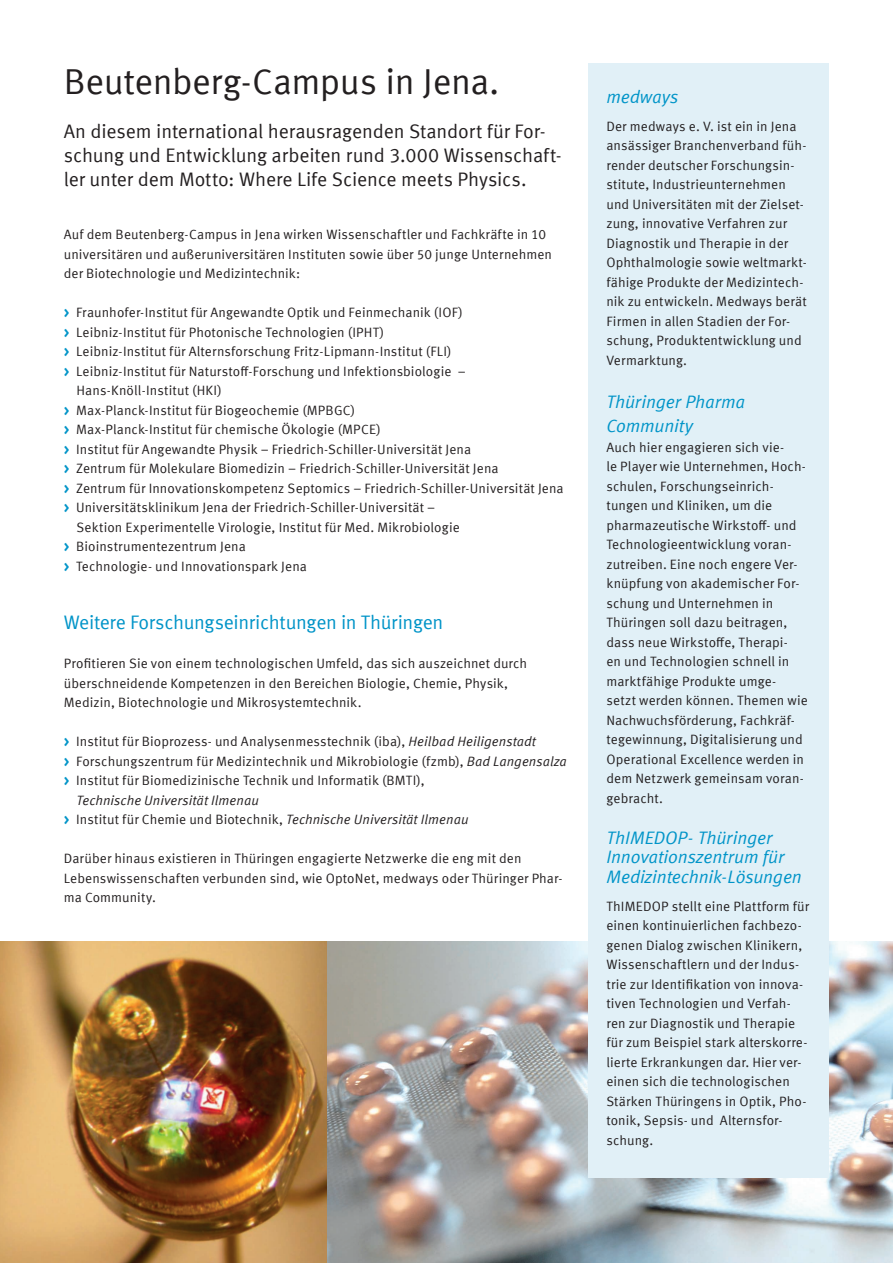
<style>
.page{position:relative;width:893px;height:1263px;background:#fff}
.page>*{position:absolute;margin:0;border:0;box-sizing:border-box;transform-origin:0 0}
.t1{font:36px "Meta Offc Norm";letter-spacing:-.01em;color:#231f20}
.t2{font:19.5px/24px "Meta Offc Norm";letter-spacing:-.01em;color:#231f20}
.t3{font:19.5px "Meta Offc Norm";letter-spacing:-.02em;color:#0094c8}
.t4{font:18px/19.5px "Meta Offc Norm Ita";letter-spacing:-.01em;color:#0094c8}
.t5{font:13.5px/19.5px "Meta Offc Norm";letter-spacing:.005em;color:#231f20}
.t6{font:13.5px "Meta Offc Norm Ita";letter-spacing:.005em;color:#231f20}
.s1{font-family:"Meta Offc";font-weight:700;color:#0094c8}
.s2{font-family:"Meta Offc Norm Ita"}
</style>
<div class="page">
<img style="left:326px;top:941px;width:567px;height:322px">
<img style="left:0;top:941px;width:326px;height:322px">
<div style="left:588px;top:64px;width:241px;height:1114px;background:#e1f0f7"></div>
<h1 class="t1" style="left:64px;top:61px;width:437px">Beutenberg-Campus in Jena.</h1>
<h2 class="t2" style="left:64px;top:119px;width:499px">An diesem international herausragenden Standort für For&shy;schung und Entwicklung arbeiten rund 3.000 Wissenschaft&shy;ler unter dem Motto: Where Life Science meets Physics.</h2>
<p class="t5" style="left:64px;top:225px;width:490px">Auf dem Beutenberg-Campus in Jena wirken Wissenschaftler und Fachkräfte in 10 universitären und außeruniversitären Instituten sowie über 50 junge Unternehmen der Biotechnologie und Medizintechnik:</p>
<p class="t5" style="left:64px;top:303px;width:401px"><span class="s1">&gt;</span> Fraunhofer-Institut für Angewandte Optik und Feinmechanik (IOF)</p>
<p class="t5" style="left:64px;top:323px;width:322px"><span class="s1">&gt;</span> Leibniz-Institut für Photonische Technologien (IPHT)</p>
<p class="t5" style="left:64px;top:342px;width:389px"><span class="s1">&gt;</span> Leibniz-Institut für Alternsforschung Fritz-Lipmann-Institut (FLI)</p>
<p class="t5" style="left:64px;top:362px;width:403px"><span class="s1">&gt;</span> Leibniz-Institut für Naturstoff-Forschung und Infektionsbiologie –</p>
<p class="t5" style="left:77px;top:381px;width:147px">Hans-Knöll-Institut (HKI)</p>
<p class="t5" style="left:64px;top:401px;width:293px"><span class="s1">&gt;</span> Max-Planck-Institut für Biogeochemie (MPBGC)</p>
<p class="t5" style="left:64px;top:420px;width:319px"><span class="s1">&gt;</span> Max-Planck-Institut für chemische Ökologie (MPCE)</p>
<p class="t5" style="left:64px;top:440px;width:409px"><span class="s1">&gt;</span> Institut für Angewandte Physik – Friedrich-Schiller-Universität Jena</p>
<p class="t5" style="left:64px;top:459px;width:436px"><span class="s1">&gt;</span> Zentrum für Molekulare Biomedizin – Friedrich-Schiller-Universität Jena</p>
<p class="t5" style="left:64px;top:479px;width:501px"><span class="s1">&gt;</span> Zentrum für Innovationskompetenz Septomics – Friedrich-Schiller-Universität Jena</p>
<p class="t5" style="left:64px;top:498px;width:373px"><span class="s1">&gt;</span> Universitätsklinikum Jena der Friedrich-Schiller-Universität –</p>
<p class="t5" style="left:77px;top:518px;width:385px">Sektion Experimentelle Virologie, Institut für Med. Mikrobiologie</p>
<p class="t5" style="left:64px;top:537px;width:184px"><span class="s1">&gt;</span> Bioinstrumentezentrum Jena</p>
<p class="t5" style="left:64px;top:557px;width:245px"><span class="s1">&gt;</span> Technologie- und Innovationspark Jena</p>
<h2 class="t3" style="left:64px;top:611px;width:381px">Weitere Forschungseinrichtungen in Thüringen</h2>
<p class="t5" style="left:64px;top:654px;width:465px">Profitieren Sie von einem technologischen Umfeld, das sich auszeichnet durch überschneidende Kompetenzen in den Bereichen Biologie, Chemie, Physik,<br>Medizin, Biotechnologie und Mikrosystemtechnik.</p>
<p class="t5" style="left:64px;top:732px;width:505px"><span class="s1">&gt;</span> Institut für Bioprozess- und Analysenmesstechnik (iba), <span class="s2">Heilbad Heiligenstadt<br></span><span class="s1">&gt;</span> Forschungszentrum für Medizintechnik und Mikrobiologie (fzmb), <span class="s2">Bad Langensalza </span><span class="s1">&gt;</span> Institut für Biomedizinische Technik und Informatik (BMTI),</p>
<p class="t6" style="left:77px;top:792px;width:184px">Technische Universität Ilmenau</p>
<p class="t5" style="left:64px;top:810px;width:406px"><span class="s1">&gt;</span> Institut für Chemie und Biotechnik, <span class="s2">Technische Universität Ilmenau</span></p>
<p class="t5" style="left:64px;top:849px;width:500px">Darüber hinaus existieren in Thüringen engagierte Netzwerke die eng mit den<br>Lebenswissenschaften verbunden sind, wie OptoNet, medways oder Thüringer Phar&shy;ma Community.</p>
<h3 class="t4" style="left:606px;top:87px;width:74px">medways</h3>
<p class="t5" style="left:606px;top:117px;width:202px">Der medways e. V. ist ein in Jena ansässiger Branchenverband füh&shy;render deutscher Forschungsin&shy;stitute, Industrieunternehmen und Universitäten mit der Zielset&shy;zung, innovative Verfahren zur<br>Diagnostik und Therapie in der<br>Ophthalmologie sowie weltmarkt&shy;fähige Produkte der Medizintech&shy;nik zu entwickeln. Medways berät<br>Firmen in allen Stadien der For&shy;schung, Produktentwicklung und<br>Vermarktung.</p>
<h3 class="t4" style="left:606px;top:390px;width:140px;line-height:24px">Thüringer Pharma<br>Community</h3>
<p class="t5" style="left:606px;top:438px;width:203px">Auch hier engagieren sich vie-<br>le Player wie Unternehmen, Hoch&shy;schulen, Forschungseinrich&shy;tungen und Kliniken, um die pharmazeutische Wirkstoff- und<br>Technologieentwicklung voran&shy;zutreiben. Eine noch engere Ver&shy;knüpfung von akademischer For&shy;schung und Unternehmen in<br>Thüringen soll dazu beitragen, dass neue Wirkstoffe, Therapi-<br>en und Technologien schnell in marktfähige Produkte umge&shy;setzt werden können. Themen wie<br>Nachwuchsförderung, Fachkräf&shy;tegewinnung, Digitalisierung und<br>Operational Excellence werden in dem Netzwerk gemeinsam voran&shy;gebracht.</p>
<h3 class="t4" style="left:606px;top:828px;width:197px">ThIMEDOP- Thüringer<br>Innovationszentrum für<br>Medizintechnik-Lösungen</h3>
<p class="t5" style="left:606px;top:897px;width:204px">ThIMEDOP stellt eine Plattform für einen kontinuierlichen fachbezo&shy;genen Dialog zwischen Klinikern,<br>Wissenschaftlern und der Indus&shy;trie zur Identifikation von innova&shy;tiven Technologien und Verfah&shy;ren zur Diagnostik und Therapie für zum Beispiel stark alterskorre&shy;lierte Erkrankungen dar. Hier ver&shy;einen sich die technologischen<br>Stärken Thüringens in Optik, Pho&shy;tonik, Sepsis- und Alternsfor&shy;schung.</p>
</div>
